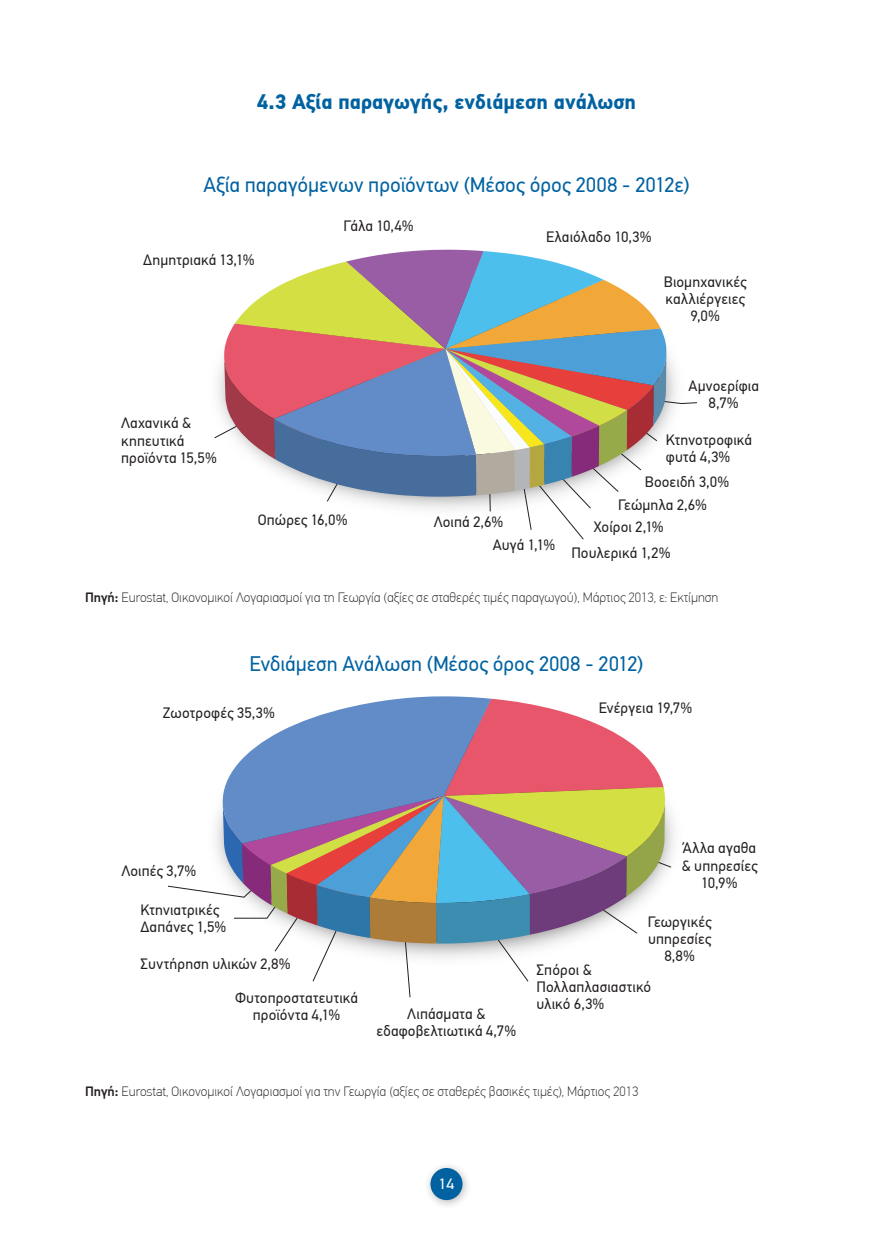
<style>
.page{position:relative;width:893px;height:1234px;background:#fff}
.page>*{position:absolute;margin:0;border:0;box-sizing:border-box;transform-origin:0 0}
.t1{font:21px "PF Din Text Pro";color:#0062a1}
.t2{font:700 21px "PF Din Text Pro";color:#0062a1}
.t3{font:15px/17.2px "PF Din Text Pro";letter-spacing:.01em;color:#231f20;text-align:center}
.t4{font:15px "PF Din Text";color:#fff;scale:1.1 1}
.t5{font:100 13.5px "PF Din Text Pro";color:#231f20}
.s1{font-weight:500}
</style>
<div class="page">
<div style="left:424px;top:1160px;width:47px;height:48px;background:#231f20;opacity:.3"></div>
<div style="left:430px;top:1167px;width:33px;height:32px;background:#0062a1;border-radius:50%"></div>
<svg style="left:168px;top:696px;width:503px;height:301px"></svg>
<svg style="left:214px;top:250px;width:483px;height:289px"></svg>
<p class="t2" style="left:257px;top:89px;width:381px">4.3 Αξία παραγωγής, ενδιάμεση ανάλωση</p>
<p class="t1" style="left:203px;top:172px;width:488px">Αξία παραγόμενων προϊόντων (Μέσος όρος 2008 - 2012ε)</p>
<p class="t3" style="left:143px;top:251px;width:113px">∆ηµητριακά 13,1%</p>
<p class="t3" style="left:343px;top:218px;width:72px">Γάλα 10,4%</p>
<p class="t3" style="left:546px;top:228px;width:107px">Ελαιόλαδο 10,3%</p>
<p class="t3" style="left:664px;top:273px;width:84px">Βιοµηχανικές καλλιέργειες<br>9,0%</p>
<p class="t3" style="left:121px;top:414px;width:97px;text-align:left">Λαχανικά &amp; κηπευτικά προϊόντα 15,5%</p>
<p class="t3" style="left:258px;top:511px;width:91px">Οπώρες 16,0%</p>
<p class="t3" style="left:434px;top:513px;width:71px">Λοιπά 2,6%</p>
<p class="t3" style="left:493px;top:536px;width:64px">Αυγά 1,1%</p>
<p class="t3" style="left:688px;top:377px;width:72px">Αµνοερίφια<br>8,7%</p>
<p class="t3" style="left:666px;top:431px;width:88px;text-align:left">Κτηνοτροφικά φυτά 4,3%</p>
<p class="t3" style="left:645px;top:472px;width:86px">Βοοειδή 3,0%</p>
<p class="t3" style="left:618px;top:496px;width:90px">Γεώµηλα 2,6%</p>
<p class="t3" style="left:594px;top:518px;width:72px">Χοίροι 2,1%</p>
<p class="t3" style="left:571px;top:544px;width:101px">Πουλερικά 1,2%</p>
<p class="t5" style="left:85px;top:589px;width:635px"><span class="s1">Πηγή:</span> Eurostat, Οικονομικοί Λογαριασμοί για τη Γεωργία (αξίες σε σταθερές τιμές παραγωγού), Μάρτιος 2013, ε: Εκτίμηση</p>
<p class="t1" style="left:250px;top:651px;width:395px">Ενδιάμεση Ανάλωση (Μέσος όρος 2008 - 2012)</p>
<p class="t3" style="left:163px;top:704px;width:114px">Ζωοτροφές 35,3%</p>
<p class="t3" style="left:599px;top:698px;width:95px">Ενέργεια 19,7%</p>
<p class="t3" style="left:121px;top:862px;width:76px">Λοιπές 3,7%</p>
<p class="t3" style="left:141px;top:901px;width:87px;text-align:left">Κτηνιατρικές ∆απάνες 1,5%</p>
<p class="t3" style="left:141px;top:955px;width:152px">Συντήρηση υλικών 2,8%</p>
<p class="t3" style="left:235px;top:988px;width:125px">Φυτοπροστατευτικά προϊόντα 4,1%</p>
<p class="t3" style="left:377px;top:1005px;width:141px">Λιπάσµατα &amp; εδαφοβελτιωτικά 4,7%</p>
<p class="t3" style="left:681px;top:839px;width:78px">Άλλα αγαθα &amp; υπηρεσίες<br>10,9%</p>
<p class="t3" style="left:648px;top:912px;width:65px">Γεωργικές υπηρεσίες<br>8,8%</p>
<p class="t3" style="left:537px;top:960px;width:116px;text-align:left">Σπόροι &amp;<br>Πολλαπλασιαστικό υλικό 6,3%</p>
<p class="t5" style="left:85px;top:1083px;width:555px"><span class="s1">Πηγή:</span> Eurostat, Οικονομικοί Λογαριασμοί για την Γεωργία (αξίες σε σταθερές βασικές τιμές), Μάρτιος 2013</p>
<p class="t4" style="left:439px;top:1175px;width:15px">14</p>
</div>
